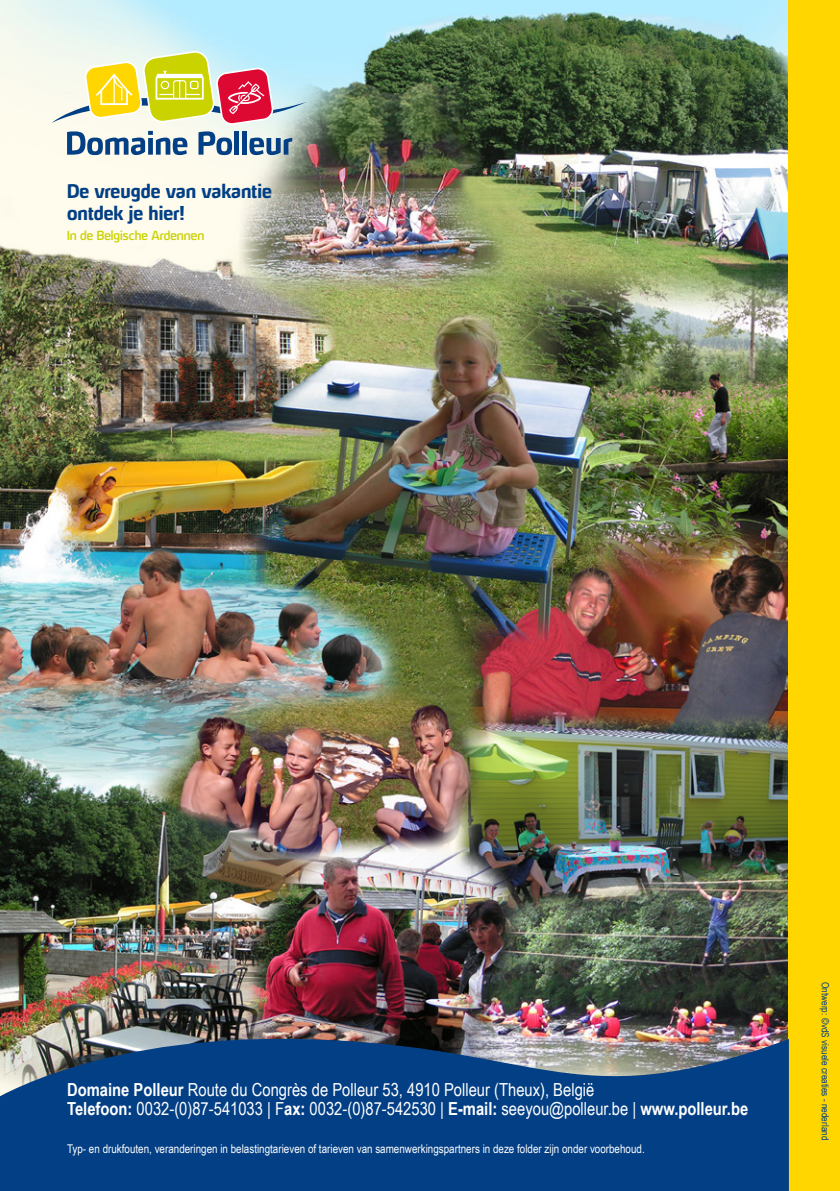
<style>
.page{position:relative;width:840px;height:1191px;background:#fff}
.page>*{position:absolute;margin:0;border:0;box-sizing:border-box;transform-origin:0 0}
.t1{font:18px/19px "Arial Narrow";color:#fff}
.t2{font:700 18px/21.6px "Hybrea Rg";color:#033f85}
.t3{font:12px "Arial Narrow";color:#fff}
.t4{font:12px "Hybrea Rg";color:#cad200}
.t5{font:10px "Arial Narrow";color:#033f85}
.s1{font-weight:700}
</style>
<div class="page">
<img style="left:0;top:0;width:788px;height:1039px">
<div style="left:788px;top:0;width:51px;height:1191px;background:#ffd600"></div>
<svg style="left:0;top:1039px;width:788px;height:152px;fill:#033f85"></svg>
<svg style="left:67px;top:131px;width:120px;height:24px"></svg>
<svg style="left:198px;top:131px;width:34px;height:24px"></svg>
<div style="left:234px;top:131px;width:5px;height:24px;background:#033f85"></div>
<div style="left:242px;top:131px;width:5px;height:24px;background:#033f85"></div>
<svg style="left:249px;top:138px;width:43px;height:17px"></svg>
<svg style="left:51px;top:51px;width:255px;height:74px"></svg>
<p class="t2" style="left:67px;top:181px;width:206px">De vreugde van vakantie ontdek je hier!</p>
<p class="t4" style="left:67px;top:228px;width:139px">In de Belgische Ardennen</p>
<p class="t1" style="left:67px;top:1080px;width:682px"><span class="s1">Domaine Polleur</span> Route du Congrès de Polleur 53, 4910 Polleur (Theux), België<br><span class="s1">Telefoon:</span> 0032-(0)87-541033 | F<span class="s1">ax:</span> 0032-(0)87-542530 | <span class="s1">E-mail:</span> seeyou@polleur.be | <span class="s1">www.polleur.be</span></p>
<p class="t3" style="left:67px;top:1140px;width:579px">Typ- en drukfouten, veranderingen in belastingtarieven of tarieven van samenwerkingspartners in deze folder zijn onder voorbehoud.</p>
<p class="t5" style="left:832px;top:982px;width:160px;rotate:90deg">Ontwerp: ©vdS visuele creaties - nederland</p>
</div>
